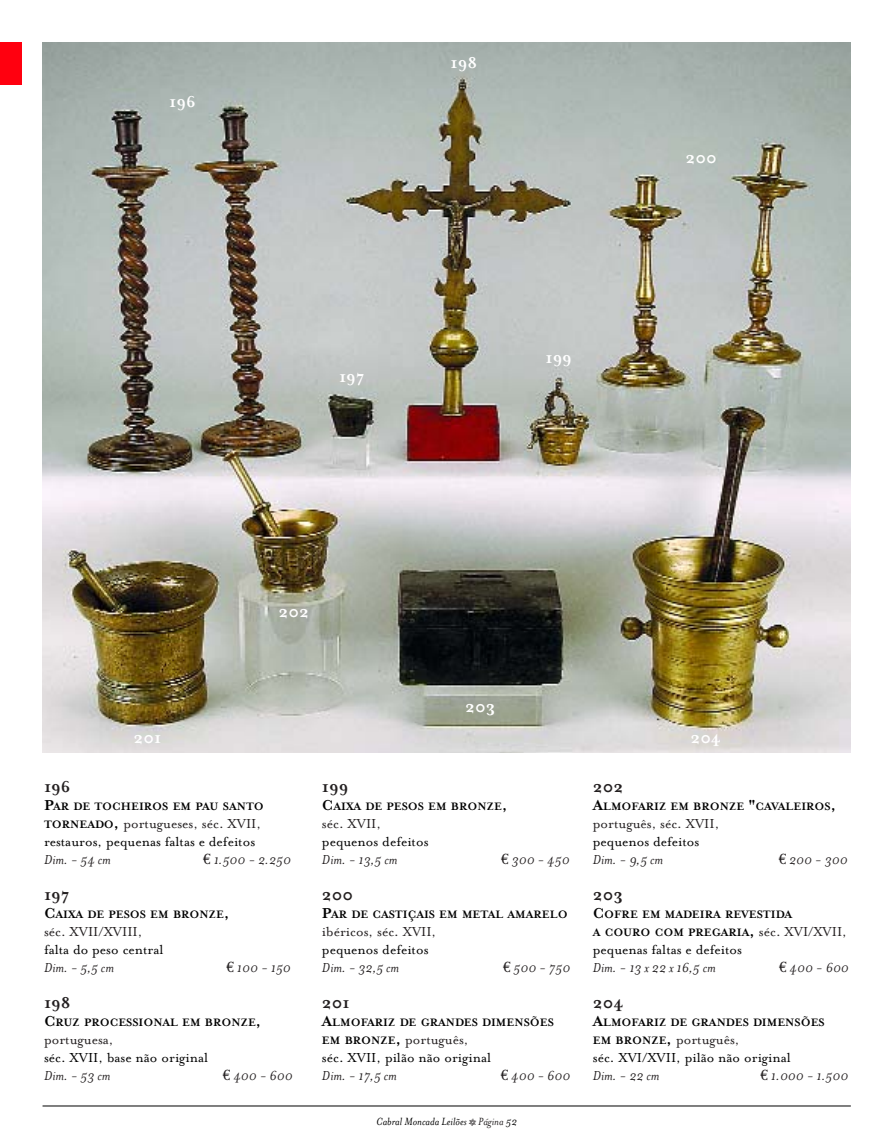
<style>
.page{position:relative;width:893px;height:1148px;background:#fff}
.page>*{position:absolute;margin:0;border:0;box-sizing:border-box;transform-origin:0 0}
.t1{font:700 18px "Mrs Eaves";color:#231f20}
.t2{font:700 18px "Mrs Eaves";color:#fff}
.t3{font:15px/18px "Mrs Eaves Roman";color:#000}
.t4{font:italic 15px "Mrs Eaves";color:#231f20}
.t5{font:15px "Mrs Eaves Roman";color:#231f20}
.t6{font:700 12.3px/18px "Mrs Eaves";color:#000}
.t7{font:italic 12px "Mrs Eaves";color:#000}
.s1{font-size:16.5px}
.s2{font-family:"Mrs Eaves";font-weight:700;font-size:12.3px}
.s3{font-family:"Mrs Eaves";font-weight:700;font-size:16.5px}
.s4{color:#231f20}
.s5{font-family:"Euro Serif";font-style:normal}
.s6{font-family:"Mrs Eaves Fractions";font-style:normal;color:#231f20}
.s7{font-family:"Mrs Eaves Roman";font-weight:400;font-size:15px;color:#231f20}
</style>
<div class="page">
<img style="left:43px;top:43px;width:807px;height:710px">
<hr style="left:43px;top:1105px;width:807px;height:1px;background:#000">
<div style="left:0;top:43px;width:21px;height:42px;background:#ff000f"></div>
<p class="t2" style="left:169px;top:90px;width:28px">196</p>
<p class="t2" style="left:450px;top:51px;width:28px">198</p>
<p class="t2" style="left:339px;top:365px;width:27px">197</p>
<p class="t2" style="left:545px;top:346px;width:28px">199</p>
<p class="t2" style="left:685px;top:146px;width:33px">200</p>
<p class="t2" style="left:278px;top:600px;width:32px">202</p>
<p class="t2" style="left:134px;top:725px;width:29px">201</p>
<p class="t1" style="left:44px;top:775px;width:28px">196</p>
<p class="t6" style="left:44px;top:797px;width:221px"><span class="s1">P</span>AR DE TOCHEIROS EM PAU SANTO</p>
<p class="t3" style="left:44px;top:814px;width:218px"><span class="s2">TORNEADO</span><span class="s3">,</span> <span class="s4">portugueses, séc. XVII, </span>restauros, pequenas faltas e defeitos</p>
<p class="t4" style="left:44px;top:850px;width:68px">Dim. - 54 cm</p>
<p class="t4" style="left:203px;top:850px;width:89px"><span class="s5">€</span> 1.500 - 2.250</p>
<p class="t1" style="left:44px;top:883px;width:27px">197</p>
<p class="t6" style="left:44px;top:905px;width:187px"><span class="s1">C</span>AIXA DE PESOS EM BRONZE<span class="s1">,</span></p>
<p class="t5" style="left:44px;top:922px;width:100px">séc. XVII/XVIII,</p>
<p class="t3" style="left:44px;top:940px;width:121px">falta do peso central</p>
<p class="t4" style="left:44px;top:958px;width:71px">Dim. - 5,5 cm</p>
<p class="t4" style="left:226px;top:958px;width:66px"><span class="s5">€</span> 100 - 150</p>
<p class="t1" style="left:44px;top:991px;width:28px">198</p>
<p class="t6" style="left:44px;top:1013px;width:218px"><span class="s1">C</span>RUZ PROCESSIONAL EM BRONZE<span class="s1">,</span></p>
<p class="t5" style="left:44px;top:1030px;width:71px">portuguesa,</p>
<p class="t3" style="left:44px;top:1048px;width:166px">séc. XVII, base não original</p>
<p class="t4" style="left:44px;top:1066px;width:68px">Dim. - 53 cm</p>
<p class="t4" style="left:223px;top:1066px;width:71px"><span class="s5">€</span> 400 - 600</p>
<p class="t2" style="left:465px;top:695px;width:32px">203</p>
<p class="t1" style="left:322px;top:775px;width:28px">199</p>
<p class="t6" style="left:322px;top:797px;width:187px"><span class="s1">C</span>AIXA DE PESOS EM BRONZE<span class="s1">,</span></p>
<p class="t5" style="left:322px;top:814px;width:61px">séc. XVII,</p>
<p class="t3" style="left:322px;top:832px;width:108px">pequenos defeitos</p>
<p class="t4" style="left:322px;top:850px;width:77px">Dim. - 13,5 cm</p>
<p class="t4" style="left:501px;top:850px;width:70px"><span class="s5">€</span> 300 - 450</p>
<p class="t1" style="left:322px;top:883px;width:33px">200</p>
<p class="t6" style="left:322px;top:905px;width:247px"><span class="s1">P</span>AR DE CASTIÇAIS EM METAL AMARELO</p>
<p class="t5" style="left:322px;top:922px;width:116px">ibéricos, séc. XVII,</p>
<p class="t3" style="left:322px;top:940px;width:108px">pequenos defeitos</p>
<p class="t4" style="left:322px;top:958px;width:79px">Dim. - 32,5 cm</p>
<p class="t4" style="left:503px;top:958px;width:69px"><span class="s5">€</span> 500 - 750</p>
<p class="t1" style="left:322px;top:991px;width:29px">201</p>
<p class="t6" style="left:322px;top:1013px;width:233px"><span class="s1">A</span>LMOFARIZ DE GRANDES DIMENSÕES</p>
<p class="t3" style="left:322px;top:1030px;width:171px"><span class="s2">EM BRONZE</span><span class="s3">,</span> <span class="s4">português, </span>séc. XVII, pilão não original</p>
<p class="t4" style="left:322px;top:1066px;width:76px">Dim. - 17,5 cm</p>
<p class="t4" style="left:500px;top:1066px;width:71px"><span class="s5">€</span> 400 - 600</p>
<p class="t7" style="left:376px;top:1113px;width:142px">Cabral Moncada Leilões <span class="s6">Q</span> <span class="s4">Página</span> 52</p>
<p class="t2" style="left:690px;top:726px;width:32px">204</p>
<p class="t1" style="left:593px;top:775px;width:32px">202</p>
<p class="t6" style="left:593px;top:797px;width:245px"><span class="s1">A</span>LMOFARIZ EM BRONZE <span class="s1">"</span>CAVALEIROS<span class="s1">,</span></p>
<p class="t5" style="left:593px;top:814px;width:128px">português, séc. XVII,</p>
<p class="t3" style="left:593px;top:832px;width:108px">pequenos defeitos</p>
<p class="t4" style="left:593px;top:850px;width:72px">Dim. - 9,5 cm</p>
<p class="t4" style="left:778px;top:850px;width:70px"><span class="s5">€</span> 200 - 300</p>
<p class="t1" style="left:593px;top:883px;width:32px">203</p>
<p class="t6" style="left:593px;top:905px;width:255px"><span class="s1">C</span>OFRE EM MADEIRA REVESTIDA<br>A COURO COM PREGARIA<span class="s1">,</span> <span class="s7">séc. XVI/XVII,</span></p>
<p class="t3" style="left:593px;top:940px;width:151px">pequenas faltas e defeitos</p>
<p class="t4" style="left:593px;top:958px;width:124px">Dim. - 13 x 22 x 16,5 cm</p>
<p class="t4" style="left:779px;top:958px;width:71px"><span class="s5">€</span> 400 - 600</p>
<p class="t1" style="left:593px;top:991px;width:32px">204</p>
<p class="t6" style="left:593px;top:1013px;width:233px"><span class="s1">A</span>LMOFARIZ DE GRANDES DIMENSÕES</p>
<p class="t3" style="left:593px;top:1030px;width:200px"><span class="s2">EM BRONZE</span><span class="s3">,</span> <span class="s4">português,<br></span>séc. XVI/XVII, pilão não original</p>
<p class="t4" style="left:593px;top:1066px;width:68px">Dim. - 22 cm</p>
<p class="t4" style="left:760px;top:1066px;width:89px"><span class="s5">€</span> 1.000 - 1.500</p>
</div>
